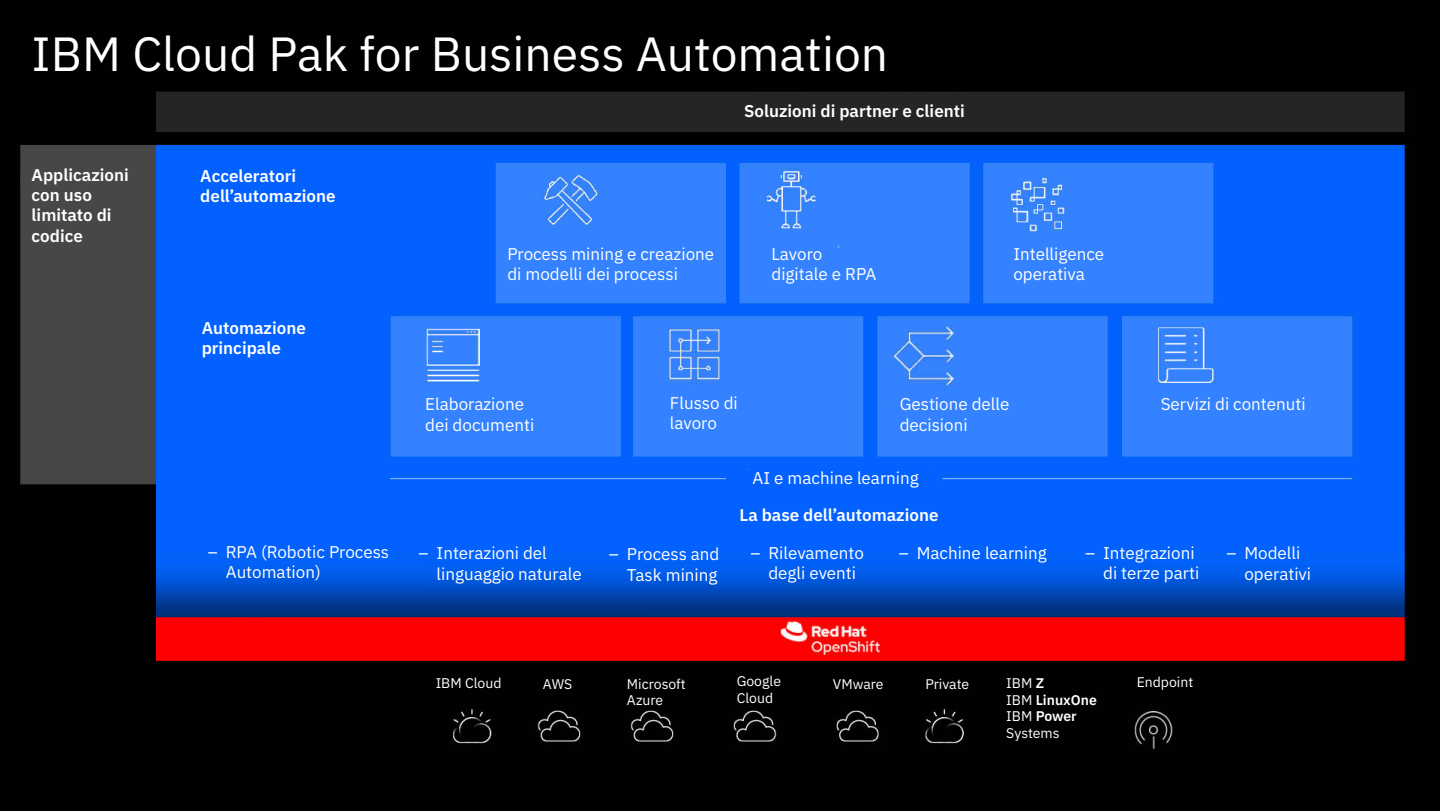
<style>
.page{position:relative;width:1440px;height:811px;background:#fff}
.page>*{position:absolute;margin:0;border:0;box-sizing:border-box;transform-origin:0 0}
.t1{font:48px "IBM Plex Sans";color:#fff}
.Body{font:17px/20.4px "IBM Plex Sans";color:#fff}
.Body-2{font:600 17px/20.4px "IBM Plex Sans";color:#fff}
.Body2{font:14px/16.8px "IBM Plex Sans";color:#fff}
.Body2-2{font:600 14px "IBM Plex Sans";color:#fff}
.s1{font-weight:600}
.s2{font-weight:400}
</style>
<div class="page">
<img style="left:0;top:1px;width:1440px;height:810px">
<p class="t1" style="left:32px;top:17px;width:858px">IBM Cloud Pak for Business Automation</p>
<p class="Body-2" style="left:32px;top:163px;width:99px">Applicazioni con uso limitato di codice</p>
<p class="Body-2" style="left:200px;top:164px;width:137px">Acceleratori dell’automazione</p>
<p class="Body-2" style="left:202px;top:316px;width:106px">Automazione principale</p>
<p class="Body-2" style="left:744px;top:99px;width:222px">Soluzioni di partner e clienti</p>
<p class="Body" style="left:507px;top:242px;width:208px">Process mining e creazione di modelli dei processi</p>
<p class="Body" style="left:771px;top:242px;width:107px">Lavoro digitale e RPA</p>
<p class="Body" style="left:1013px;top:242px;width:92px">Intelligence operativa</p>
<p class="Body" style="left:425px;top:392px;width:111px">Elaborazione dei documenti</p>
<p class="Body" style="left:670px;top:391px;width:69px">Flusso di lavoro</p>
<p class="Body" style="left:900px;top:392px;width:111px">Gestione delle decisioni</p>
<p class="Body" style="left:1161px;top:392px;width:146px">Servizi di contenuti</p>
<p class="Body" style="left:753px;top:466px;width:168px">AI e machine learning</p>
<p class="Body-2" style="left:740px;top:503px;width:201px">La base dell’automazione</p>
<p class="Body" style="left:226px;top:540px;width:165px;text-indent:-18px">– RPA (Robotic Process<br>Automation)</p>
<p class="Body" style="left:437px;top:541px;width:147px;text-indent:-18px">– Interazioni del linguaggio naturale</p>
<p class="Body" style="left:609px;top:542px;width:112px;text-align:right">– Process and<br>Task mining</p>
<p class="Body" style="left:750px;top:541px;width:115px;text-align:center">– Rilevamento degli eventi</p>
<p class="Body" style="left:899px;top:541px;width:150px">– Machine learning</p>
<p class="Body" style="left:1085px;top:541px;width:116px;text-align:right">– Integrazioni di terze parti</p>
<p class="Body" style="left:1244px;top:541px;width:68px;text-indent:-18px">– Modelli operativi</p>
<p class="Body2" style="left:436px;top:673px;width:67px">IBM Cloud</p>
<p class="Body2" style="left:543px;top:674px;width:31px">AWS</p>
<p class="Body2" style="left:627px;top:674px;width:60px">Microsoft<br>Azure</p>
<p class="Body2" style="left:737px;top:672px;width:46px">Google<br>Cloud</p>
<p class="Body2" style="left:833px;top:674px;width:52px">VMware</p>
<p class="Body2" style="left:925px;top:674px;width:45px">Private</p>
<p class="Body2" style="left:1006px;top:673px;width:39px">IBM <span class="s1">Z</span></p>
<p class="Body2-2" style="left:1006px;top:688px;width:92px"><span class="s2">IBM</span> LinuxOne</p>
<p class="Body2-2" style="left:1006px;top:705px;width:72px"><span class="s2">IBM</span> Power</p>
<p class="Body2" style="left:1006px;top:723px;width:55px">Systems</p>
<p class="Body2" style="left:1137px;top:672px;width:58px">Endpoint</p>
</div>
